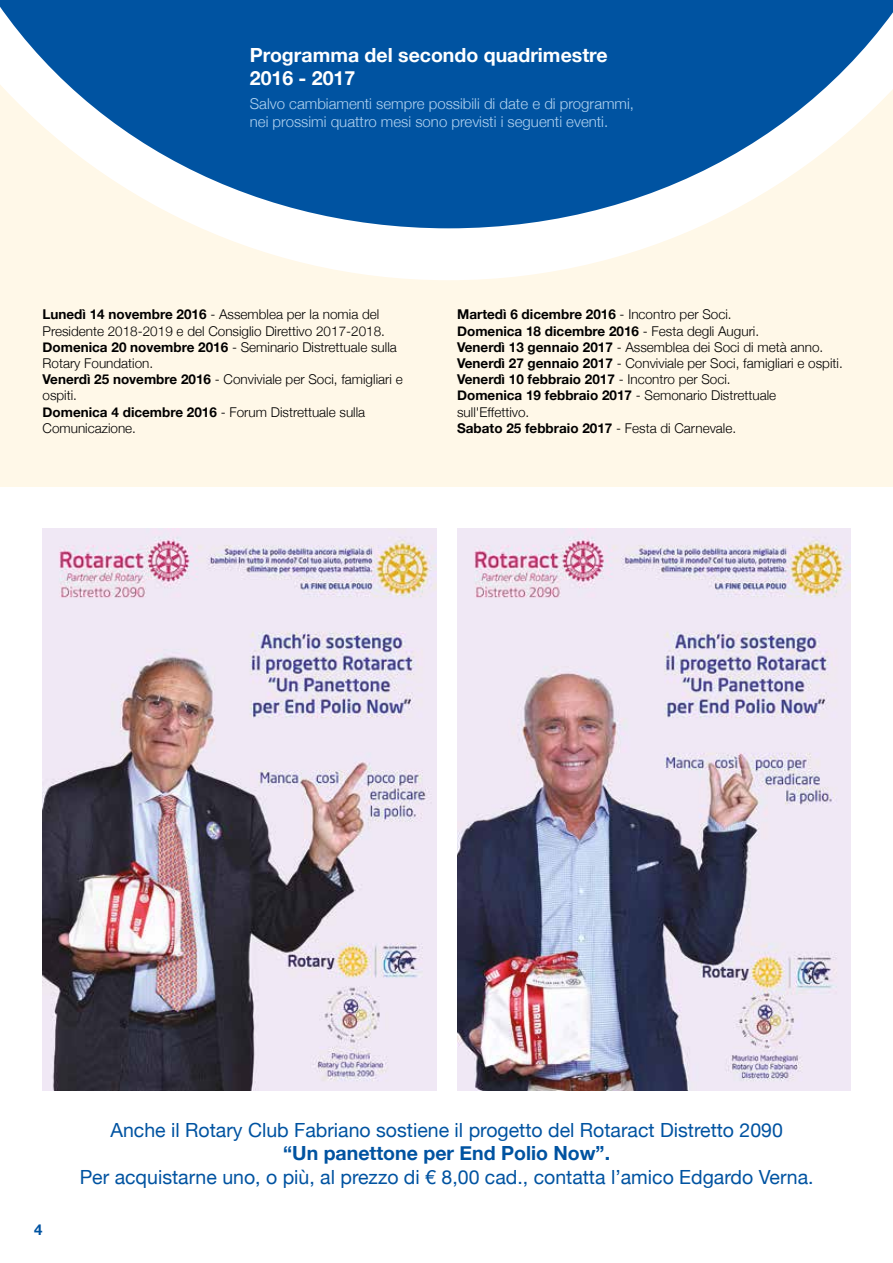
<style>
.page{position:relative;width:893px;height:1263px;background:#fff}
.page>*{position:absolute;margin:0;border:0;box-sizing:border-box;transform-origin:0 0}
.t1{font:19.5px "Helvetica Neue";color:#0053a1}
.t2{font:700 19.5px/23.4px "Helvetica Neue";color:#fff}
.t3{font:700 19.5px "Helvetica Neue";color:#0053a1}
.t4{font:300 15px/18px "Helvetica Neue";color:#b0d2f0}
.t5{font:700 15px "Helvetica Neue";color:#0053a1}
.t6{font:300 13.5px/16.2px "Helvetica Neue";color:#000}
.s1{font-weight:700}
</style>
<div class="page">
<div style="left:0;top:0;width:893px;height:487px;background:#fff8e8"></div>
<svg style="left:0;top:0;width:893px;height:280px;fill:#0053a1"></svg>
<img style="left:43px;top:528px;width:393px;height:562px">
<img style="left:457px;top:528px;width:394px;height:562px">
<h1 class="t2" style="left:250px;top:43px;width:359px">Programma del secondo quadrimestre<br>2016 - 2017</h1>
<p class="t4" style="left:250px;top:94px;width:386px">Salvo cambiamenti sempre possibili di date e di programmi, nei prossimi quattro mesi sono previsti i seguenti eventi.</p>
<p class="t6" style="left:43px;top:306px;width:362px"><span class="s1">Lunedì 14 novembre 2016</span> - Assemblea per la nomia del Presidente 2018-2019 e del Consiglio Direttivo 2017-2018.<br><span class="s1">Domenica 20 novembre 2016</span> - Seminario Distrettuale sulla Rotary Foundation.<br><span class="s1">Venerdì 25 novembre 2016</span> - Conviviale per Soci, famigliari e ospiti.<br><span class="s1">Domenica 4 dicembre 2016</span> - Forum Distrettuale sulla Comunicazione.</p>
<p class="t6" style="left:457px;top:306px;width:387px"><span class="s1">Martedì 6 dicembre 2016</span> - Incontro per Soci.<br><span class="s1">Domenica 18 dicembre 2016</span> - Festa degli Auguri.<br><span class="s1">Venerdì 13 gennaio 2017</span> - Assemblea dei Soci di metà anno.<br><span class="s1">Venerdì 27 gennaio 2017</span> - Conviviale per Soci, famigliari e ospiti.<br><span class="s1">Venerdì 10 febbraio 2017</span> - Incontro per Soci.<br><span class="s1">Domenica 19 febbraio 2017</span> - Semonario Distrettuale sull'Effettivo.<br><span class="s1">Sabato 25 febbraio 2017</span> - Festa di Carnevale.</p>
<p class="t5" style="left:34px;top:1220px;width:10px">4</p>
<h1 class="t1" style="left:110px;top:1118px;width:674px">Anche il Rotary Club Fabriano sostiene il progetto del Rotaract Distretto 2090</h1>
<h1 class="t3" style="left:283px;top:1141px;width:328px">“Un panettone per End Polio Now”.</h1>
<h1 class="t1" style="left:80px;top:1165px;width:735px">Per acquistarne uno, o più, al prezzo di € 8,00 cad., contatta l’amico Edgardo Verna.</h1>
</div>
